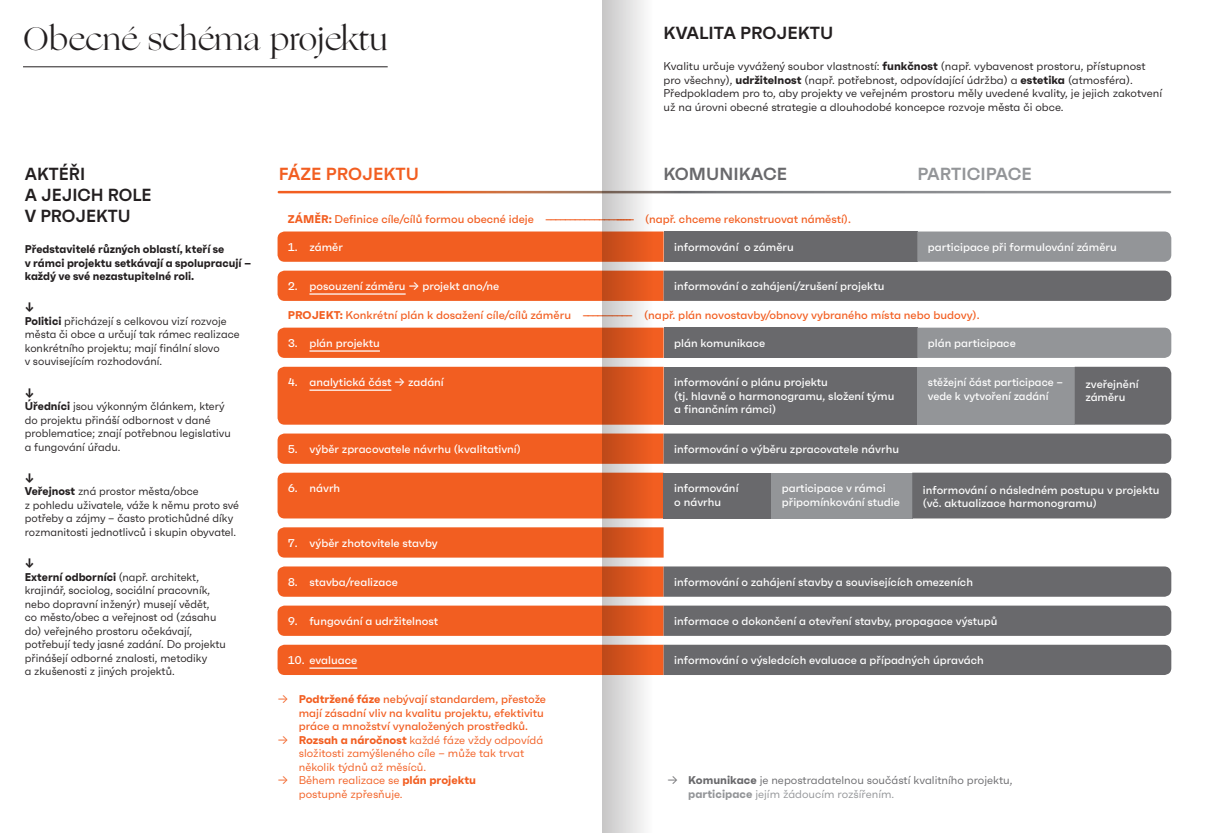
<style>
.page{position:relative;width:1205px;height:833px;background:#fff}
.page>*{position:absolute;margin:0;border:0;box-sizing:border-box;transform-origin:0 0}
.t1{font:32.5px "Ogg";color:#231f20}
.t2{font:600 17.5px/21px "Faktum";color:#231f20}
.t3{font:600 17.5px "Faktum";color:#f25e21}
.t4{font:600 17.5px "Faktum";color:#939598}
.t5{font:600 17.5px "Faktum";color:#69696c}
.t6{font:11.25px/13.5px "Faktum";color:#231f20}
.t7{font:500 11.25px/13.5px "Faktum";color:#fff}
.t8{font:500 11.25px/13.5px "Faktum";color:#f25e21}
.t9{font:11.25px/13.5px "Faktum";color:#f25e21}
.t10{font:700 11.25px/13.5px "Faktum";color:#231f20}
.t11{font:11.25px/13.5px "Faktum";color:#69696c}
.s1{font-weight:700}
.s2{font-weight:400}
.s3{font-weight:700;color:#939598}
.s4{color:#939598}
</style>
<div class="page">
<hr style="left:23px;top:66px;width:365px;height:1px;background:#231f20">
<svg style="left:277px;top:271px;width:894px;height:30px;background:#9f6650"></svg>
<svg style="left:277px;top:433px;width:894px;height:31px;background:#a16853"></svg>
<svg style="left:277px;top:566px;width:894px;height:31px;background:#a16853"></svg>
<div style="left:277px;top:527px;width:386px;height:30px;background:#f25e21"></div>
<svg style="left:277px;top:605px;width:894px;height:31px;background:#a16853"></svg>
<svg style="left:277px;top:644px;width:894px;height:31px;background:#a16953"></svg>
<div style="left:277px;top:231px;width:386px;height:31px;background:#f25e21"></div>
<div style="left:663px;top:231px;width:254px;height:31px;background:#69696c"></div>
<svg style="left:917px;top:231px;width:254px;height:31px;background:#95979a"></svg>
<div style="left:277px;top:328px;width:386px;height:30px;background:#f25e21"></div>
<hr style="left:309px;top:350px;width:71px;height:2px;background:#fff">
<div style="left:663px;top:328px;width:254px;height:30px;background:#69696c"></div>
<div style="left:917px;top:328px;width:254px;height:30px;background:#939598"></div>
<div style="left:277px;top:472px;width:386px;height:46px;background:#f25e21"></div>
<div style="left:663px;top:472px;width:108px;height:46px;background:#69696c"></div>
<div style="left:771px;top:472px;width:141px;height:46px;background:#939598"></div>
<div style="left:912px;top:472px;width:259px;height:46px;background:#69696c"></div>
<div style="left:277px;top:367px;width:386px;height:58px;background:#f25e21"></div>
<hr style="left:309px;top:389px;width:82px;height:2px;background:#fff">
<div style="left:663px;top:367px;width:254px;height:58px;background:#69696c"></div>
<div style="left:917px;top:367px;width:158px;height:58px;background:#939598"></div>
<div style="left:1075px;top:367px;width:96px;height:58px;background:#69696c"></div>
<svg style="left:602px;top:0;width:57px;height:833px"></svg>
<h1 class="t1" style="left:23px;top:16px;width:366px">Obecné schéma projektu</h1>
<h2 class="t2" style="left:663px;top:22px;width:171px">KVALITA PROJEKTU</h2>
<p class="t6" style="left:663px;top:59px;width:500px">Kvalitu určuje vyvážený soubor vlastností: <span class="s1">funkčnost</span> (např. vybavenost prostoru, přístupnost pro všechny), <span class="s1">udržitelnost</span> (např. potřebnost, odpovídající údržba) a <span class="s1">estetika</span> (atmosféra).<br>Předpokladem pro to, aby projekty ve veřejném prostoru měly uvedené kvality, je jejich zakotvení už na úrovni obecné strategie a dlouhodobé koncepce rozvoje města či obce.</p>
<h2 class="t2" style="left:25px;top:163px;width:128px">AKTÉŘI<br>A JEJICH ROLE<br>V PROJEKTU</h2>
<p class="t10" style="left:25px;top:242px;width:228px">Představitelé různých oblastí, kteří se<br>v rámci projektu setkávají a spolupracují – každý ve své nezastupitelné roli.</p>
<p class="t6" style="left:25px;top:301px;width:216px"><span class="s1">↓<br>Politici</span> přicházejí s celkovou vizí rozvoje města či obce a určují tak rámec realizace konkrétního projektu; mají finální slovo<br>v souvisejícím rozhodování.</p>
<p class="t6" style="left:25px;top:386px;width:207px"><span class="s1">↓<br>Úředníci</span> jsou výkonným článkem, který do projektu přináší odbornost v dané problematice; znají potřebnou legislativu a fungování úřadu.</p>
<p class="t6" style="left:25px;top:471px;width:216px"><span class="s1">↓<br>Veřejnost</span> zná prostor města/obce<br>z pohledu uživatele, váže k němu proto své potřeby a zájmy – často protichůdné díky rozmanitosti jednotlivců i skupin obyvatel.</p>
<p class="t6" style="left:25px;top:556px;width:202px"><span class="s1">↓<br>Externí odborníci</span> (např. architekt, krajinář, sociolog, sociální pracovník, nebo dopravní inženýr) musejí vědět,<br>co město/obec a veřejnost od (zásahu do) veřejného prostoru očekávají, potřebují tedy jasné zadání. Do projektu přinášejí odborné znalosti, metodiky<br>a zkušenosti z jiných projektů.</p>
<h2 class="t3" style="left:279px;top:163px;width:142px">FÁZE PROJEKTU</h2>
<h2 class="t5" style="left:663px;top:163px;width:125px">KOMUNIKACE</h2>
<h2 class="t4" style="left:917px;top:163px;width:116px">PARTICIPACE</h2>
<p class="t8" style="left:288px;top:212px;width:564px"><span class="s1">ZÁMĚR:</span> Definice cíle/cílů formou obecné ideje –––––––––––––––––––– (např. chceme rekonstruovat náměstí).</p>
<p class="t7" style="left:288px;top:240px;width:56px">1. záměr</p>
<p class="t7" style="left:674px;top:240px;width:121px">informování o záměru</p>
<p class="t7" style="left:928px;top:240px;width:190px">participace při formulování záměru</p>
<p class="t7" style="left:288px;top:279px;width:213px">2. posouzení záměru → projekt ano/ne</p>
<p class="t7" style="left:674px;top:279px;width:212px">informování o zahájení/zrušení projektu</p>
<p class="t8" style="left:288px;top:308px;width:693px"><span class="s1">PROJEKT:</span> Konkrétní plán k dosažení cíle/cílů záměru –––––––––– (např. plán novostavby/obnovy vybraného místa nebo budovy).</p>
<p class="t7" style="left:288px;top:336px;width:93px">3. plán projektu</p>
<p class="t7" style="left:674px;top:336px;width:93px">plán komunikace</p>
<p class="t7" style="left:928px;top:336px;width:89px">plán participace</p>
<p class="t7" style="left:288px;top:375px;width:157px">4. analytická část → zadání</p>
<p class="t7" style="left:674px;top:375px;width:222px">informování o plánu projektu<br>(tj. hlavně o harmonogramu, složení týmu a finančním rámci)</p>
<p class="t7" style="left:928px;top:375px;width:137px">stěžejní část participace – vede k vytvoření zadání</p>
<p class="t7" style="left:1085px;top:377px;width:55px">zveřejnění záměru</p>
<p class="t7" style="left:288px;top:442px;width:234px">5. výběr zpracovatele návrhu (kvalitativní)</p>
<p class="t7" style="left:674px;top:442px;width:226px">informování o výběru zpracovatele návrhu</p>
<p class="t7" style="left:288px;top:481px;width:54px">6. návrh</p>
<p class="t7" style="left:674px;top:481px;width:66px">informování o návrhu</p>
<p class="t7" style="left:782px;top:481px;width:120px">participace v rámci připomínkování studie</p>
<p class="t7" style="left:923px;top:483px;width:238px">informování o následném postupu v projektu (vč. aktualizace harmonogramu)</p>
<p class="t7" style="left:288px;top:536px;width:151px">7. výběr zhotovitele stavby</p>
<p class="t7" style="left:288px;top:575px;width:111px">8. stavba/realizace</p>
<p class="t7" style="left:674px;top:575px;width:300px">informování o zahájení stavby a souvisejících omezeních</p>
<p class="t7" style="left:288px;top:614px;width:151px">9. fungování a udržitelnost</p>
<p class="t7" style="left:674px;top:614px;width:325px">informace o dokončení a otevření stavby, propagace výstupů</p>
<p class="t7" style="left:288px;top:653px;width:71px">10. evaluace</p>
<p class="t7" style="left:674px;top:653px;width:311px">informování o výsledcích evaluace a případných úpravách</p>
<p class="t8" style="left:299px;top:692px;width:249px;text-indent:-21px"><span class="s2">→</span> <span class="s1">Podtržené fáze</span> nebývají standardem, přestože mají zásadní vliv na kvalitu projektu, efektivitu práce a množství vynaložených prostředků.</p>
<p class="t9" style="left:299px;top:733px;width:246px;text-indent:-21px">→ <span class="s1">Rozsah a náročnost</span> každé fáze vždy odpovídá složitosti zamýšleného cíle – může tak trvat několik týdnů až měsíců.</p>
<p class="t9" style="left:299px;top:773px;width:179px;text-indent:-21px">→ Během realizace se <span class="s1">plán projektu </span>postupně zpřesňuje.</p>
<p class="t11" style="left:688px;top:773px;width:326px;text-indent:-21px">→ <span class="s1">Komunikace</span> je nepostradatelnou součástí kvalitního projektu, <span class="s3">participace</span> <span class="s4">jejím žádoucím rozšířením.</span></p>
</div>
